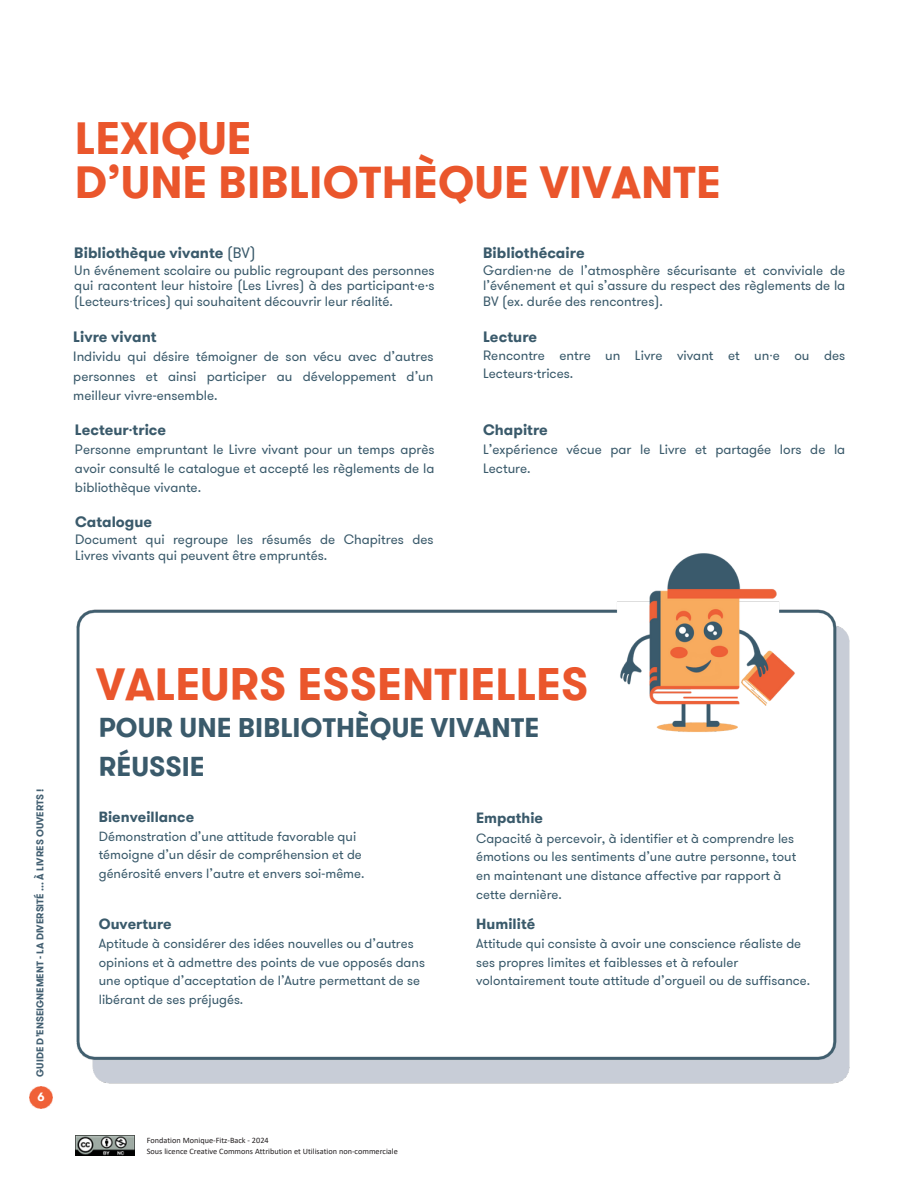
<style>
.page{position:relative;width:918px;height:1188px;background:#fff}
.page>*{position:absolute;margin:0;border:0;box-sizing:border-box;transform-origin:0 0}
.t1{font:700 45px/43.8px "GT Walsheim Pro";color:#ea562c}
.t2{font:700 27px/38.2px "GT Walsheim Pro";color:#3a5a6b}
.t3{font:700 15px "GT Walsheim Pro";color:#3a5a6b}
.t4{font:700 14.7px "GT Walsheim Pro";color:#3a5a6b}
.t5{font:13.5px/15.8px "GT Walsheim Pro";color:#3a5a6b;text-align:justify}
.t6{font:13.2px/18.8px "GT Walsheim Pro";color:#3a5a6b}
.t7{font:700 12px "GT Walsheim Pro";color:#fff}
.t8{font:700 9.75px "GT Walsheim Pro";color:#425f71}
.t9{font:8.25px "Calibri";color:#231f20}
.s1{font-weight:400}
.s2{font-family:"Liberation Serif"}
</style>
<div class="page">
<img style="left:75px;top:1135px;width:60px;height:20px">
<img style="left:30px;top:1086px;width:22px;height:23px">
<img style="left:76px;top:601px;width:774px;height:483px">
<div style="left:743px;top:658px;width:72px;height:71px;background:#fff"></div>
<img style="left:618px;top:553px;width:180px;height:191px">
<h3 class="t1" style="left:75px;top:116px;width:648px">LEXIQUE<br>D’UNE BIBLIOTHÈQUE VIVANTE</h3>
<h3 class="t3" style="left:74px;top:243px;width:183px">Bibliothèque vivante <span class="s1">(BV)</span></h3>
<h3 class="t5" style="left:74px;top:262px;width:362px">Un événement scolaire ou public regroupant des personnes qui racontent leur histoire (Les Livres) à des participant·e·s (Lecteurs<span class="s2">∙</span>trices) qui souhaitent découvrir leur réalité.</h3>
<h3 class="t3" style="left:73px;top:327px;width:85px">Livre vivant</h3>
<h3 class="t5" style="left:73px;top:347px;width:362px;line-height:19.2px">Individu qui désire témoigner de son vécu avec d’autres personnes et ainsi participer au développement d’un meilleur vivre-ensemble.</h3>
<h3 class="t3" style="left:75px;top:420px;width:93px">Lecteur<span class="s2">∙</span>trice</h3>
<h3 class="t5" style="left:75px;top:439px;width:361px;line-height:19.2px">Personne empruntant le Livre vivant pour un temps après avoir consulté le catalogue et accepté les règlements de la bibliothèque vivante.</h3>
<h3 class="t3" style="left:75px;top:512px;width:79px">Catalogue</h3>
<h3 class="t5" style="left:75px;top:531px;width:360px">Document qui regroupe les résumés de Chapitres des<br>Livres vivants qui peuvent être empruntés.</h3>
<h2 class="t3" style="left:483px;top:243px;width:103px">Bibliothécaire</h2>
<h2 class="t5" style="left:483px;top:262px;width:364px">Gardien·ne de l’atmosphère sécurisante et conviviale de l’événement et qui s’assure du respect des règlements de la BV (ex. durée des rencontres).</h2>
<p class="t3" style="left:483px;top:327px;width:56px">Lecture</p>
<p class="t5" style="left:483px;top:346px;width:364px;line-height:18px">Rencontre entre un Livre vivant et un<span class="s2">∙</span>e ou des<br>Lecteurs·trices.</p>
<p class="t3" style="left:483px;top:420px;width:66px">Chapitre</p>
<p class="t5" style="left:483px;top:439px;width:364px;line-height:19.2px">L’expérience vécue par le Livre et partagée lors de la<br>Lecture.</p>
<p class="t8" style="left:34px;top:1077px;width:290px;rotate:-90deg">GUIDE D’ENSEIGNEMENT - LA DIVERSITÉ ... À LIVRES OUVERTS !</p>
<h1 class="t7" style="left:38px;top:1089px;width:9px">6</h1>
<p class="t7" style="left:36px;top:1089px;width:9px">4</p>
<p class="t1" style="left:96px;top:662px;width:494px">VALEURS ESSENTIELLES</p>
<h3 class="t2" style="left:99px;top:709px;width:442px">POUR UNE BIBLIOTHÈQUE VIVANTE<br>RÉUSSIE</h3>
<h3 class="t4" style="left:99px;top:807px;width:97px">Bienveillance</h3>
<h3 class="t6" style="left:99px;top:826px;width:267px">Démonstration d’une attitude favorable qui témoigne d’un désir de compréhension et de générosité envers l’autre et envers soi-même.</h3>
<h3 class="t4" style="left:99px;top:914px;width:74px">Ouverture</h3>
<h3 class="t6" style="left:99px;top:934px;width:328px">Aptitude à considérer des idées nouvelles ou d’autres opinions et à admettre des points de vue opposés dans une optique d’acceptation de l’Autre permettant de se libérant de ses préjugés.</h3>
<h3 class="t4" style="left:476px;top:808px;width:68px">Empathie</h3>
<h3 class="t6" style="left:476px;top:828px;width:322px">Capacité à percevoir, à identifier et à comprendre les émotions ou les sentiments d’une autre personne, tout en maintenant une distance affective par rapport à cette dernière.</h3>
<h1 class="t4" style="left:476px;top:914px;width:61px">Humilité</h1>
<h1 class="t6" style="left:476px;top:934px;width:336px">Attitude qui consiste à avoir une conscience réaliste de ses propres limites et faiblesses et à refouler volontairement toute attitude d’orgueil ou de suffisance.</h1>
<h4 class="t9" style="left:147px;top:1136px;width:123px">Fondation Monique-Fitz-Back - 2024</h4>
<p class="t9" style="left:147px;top:1148px;width:253px">Sous licence Creative Commons Attribution et Utilisation non-commerciale</p>
</div>
